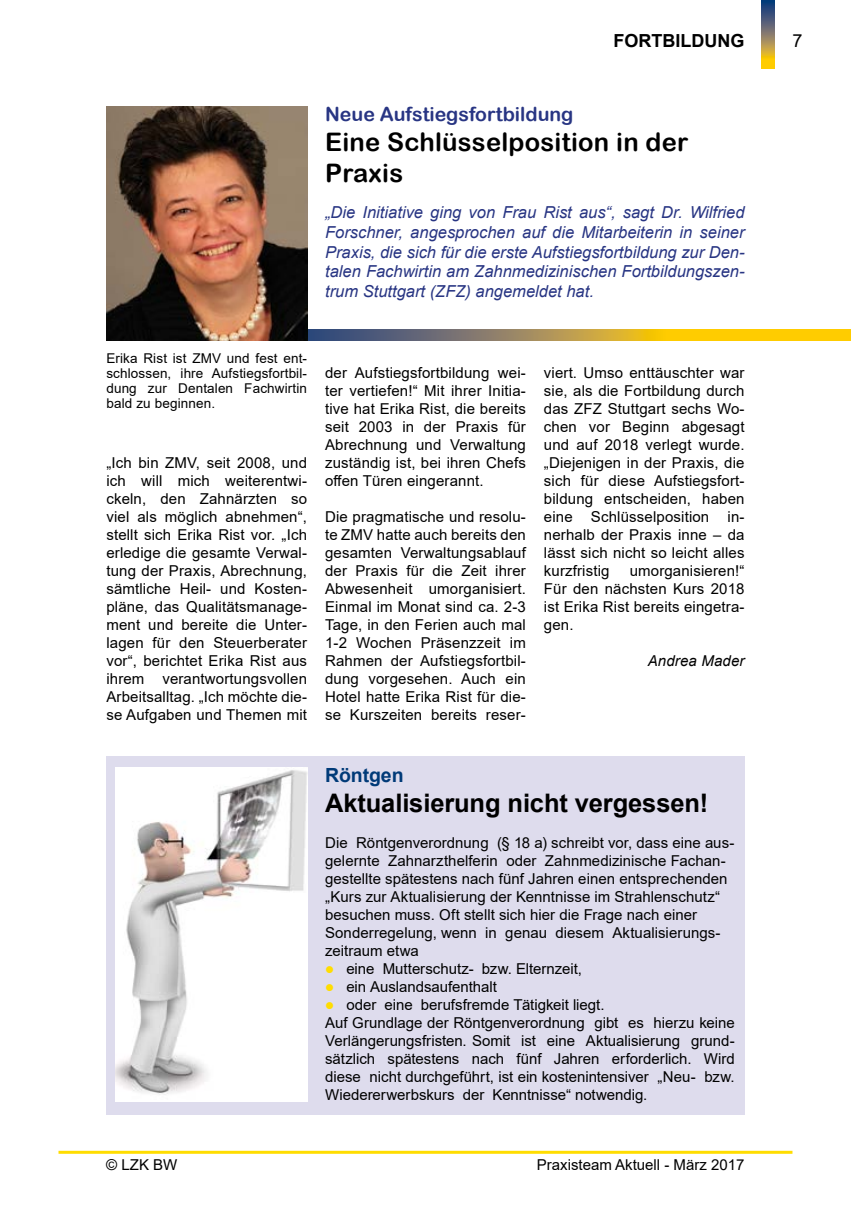
<style>
.page{position:relative;width:851px;height:1221px;background:#fff}
.page>*{position:absolute;margin:0;border:0;box-sizing:border-box;transform-origin:0 0}
.t1{font:25.5px/30.6px "Arial Rounded MT Bold";letter-spacing:.01em;color:#000}
.t2{font:700 25.5px "Arial";letter-spacing:-.005em;color:#000}
.t3{font:19.5px "Arial Rounded MT Bold";color:#283583}
.t4{font:700 19.5px "Arial";letter-spacing:-.005em;color:#003a78}
.t5{font:700 18px "Arial";color:#000}
.t6{font:18px "Arial";color:#000}
.t7{font:italic 16.5px/19.8px "Arial";color:#283583;text-align:justify}
.t8{font:15px/18px "Arial";color:#000;text-align:justify}
.t9{font:italic 15px "Arial";letter-spacing:.01em;color:#000}
.t10{font:13.5px/15px "Arial";letter-spacing:.01em;color:#000;text-align:justify}
.s1{color:#fd0}
</style>
<div class="page">
<hr style="left:58px;top:1150px;width:734px;height:3px;background:#fd0">
<svg style="left:761px;top:0;width:13px;height:69px"></svg>
<div style="left:106px;top:756px;width:638px;height:358px;background:#dedced"></div>
<img style="left:116px;top:767px;width:191px;height:334px">
<svg style="left:307px;top:329px;width:543px;height:11px;background:#b49a3d"></svg>
<img style="left:106px;top:106px;width:201px;height:234px">
<p class="t5" style="left:613px;top:28px;width:132px">FORTBILDUNG</p>
<h2 class="t3" style="left:325px;top:102px;width:250px">Neue Aufstiegsfortbildung</h2>
<h1 class="t1" style="left:325px;top:126px;width:365px">Eine Schlüsselposition in der<br>Praxis</h1>
<p class="t7" style="left:325px;top:202px;width:421px">„Die Initiative ging von Frau Rist aus“, sagt Dr. Wilfried Forschner, angesprochen auf die Mitarbeiterin in seiner Praxis, die sich für die erste Aufstiegsfortbildung zur Den&shy;talen Fachwirtin am Zahnmedizinischen Fortbildungszen&shy;trum Stuttgart (ZFZ) angemeldet hat.</p>
<p class="t10" style="left:106px;top:350px;width:202px">Erika Rist ist ZMV und fest ent&shy;schlossen, ihre Aufstiegsfortbil&shy;dung zur Dentalen Fachwirtin bald zu beginnen.</p>
<p class="t8" style="left:106px;top:454px;width:202px">„Ich bin ZMV, seit 2008, und ich will mich weiterentwi&shy;ckeln, den Zahnärzten so viel als möglich abnehmen“, stellt sich Erika Rist vor. „Ich erledige die gesamte Verwal&shy;tung der Praxis, Abrechnung, sämtliche Heil- und Kosten&shy;pläne, das Qualitätsmanage&shy;ment und bereite die Unter&shy;lagen für den Steuerberater vor“, berichtet Erika Rist aus ihrem verantwortungsvollen Arbeitsalltag. „Ich möchte die&shy;se Aufgaben und Themen mit</p>
<p class="t8" style="left:325px;top:364px;width:202px">der Aufstiegsfortbildung wei&shy;ter vertiefen!“ Mit ihrer Initia&shy;tive hat Erika Rist, die bereits seit 2003 in der Praxis für Abrechnung und Verwaltung zuständig ist, bei ihren Chefs offen Türen eingerannt.</p>
<p class="t8" style="left:325px;top:508px;width:202px">Die pragmatische und resolu&shy;te ZMV hatte auch bereits den gesamten Verwaltungsablauf der Praxis für die Zeit ihrer Abwesenheit umorganisiert.<br>Einmal im Monat sind ca. 2-3<br>Tage, in den Ferien auch mal 1-2 Wochen Präsenzzeit im Rahmen der Aufstiegsfortbil&shy;dung vorgesehen. Auch ein Hotel hatte Erika Rist für die&shy;se Kurszeiten bereits reser-</p>
<p class="t8" style="left:544px;top:364px;width:202px">viert. Umso enttäuschter war sie, als die Fortbildung durch das ZFZ Stuttgart sechs Wo&shy;chen vor Beginn abgesagt und auf 2018 verlegt wurde. „Diejenigen in der Praxis, die sich für diese Aufstiegsfort&shy;bildung entscheiden, haben eine Schlüsselposition in&shy;nerhalb der Praxis inne – da lässt sich nicht so leicht alles kurzfristig</p>
<p class="t8" style="left:544px;top:562px;width:202px;text-indent:86px">umorganisieren!“ Für den nächsten Kurs 2018 ist Erika Rist bereits eingetra&shy;gen.</p>
<p class="t9" style="left:647px;top:651px;width:98px">Andrea Mader</p>
<h2 class="t4" style="left:325px;top:761px;width:80px">Röntgen</h2>
<h1 class="t2" style="left:325px;top:785px;width:385px">Aktualisierung nicht vergessen!</h1>
<p class="t8" style="left:325px;top:833px;width:411px;text-align:left">Die Röntgenverordnung (§ 18 a) schreibt vor, dass eine aus&shy;gelernte Zahnarzthelferin oder Zahnmedizinische Fachan&shy;gestellte spätestens nach fünf Jahren einen entsprechenden „Kurs zur Aktualisierung der Kenntnisse im Strahlenschutz“ besuchen muss. Oft stellt sich hier die Frage nach einer Sonderregelung, wenn in genau diesem Aktualisierungs&shy;zeitraum etwa</p>
<p class="t8" style="left:325px;top:959px;width:258px"><span class="s1">●</span> eine Mutterschutz- bzw. Elternzeit,</p>
<p class="t8" style="left:325px;top:977px;width:173px"><span class="s1">●</span> ein Auslandsaufenthalt</p>
<p class="t8" style="left:325px;top:995px;width:411px;text-align:left"><span class="s1">●</span> oder eine berufsfremde Tätigkeit liegt.<br>Auf Grundlage der Röntgenverordnung gibt es hierzu keine Verlängerungsfristen. Somit ist eine Aktualisierung grund&shy;sätzlich spätestens nach fünf Jahren erforderlich. Wird diese nicht durchgeführt, ist ein kostenintensiver „Neu- bzw.<br>Wiedererwerbskurs der Kenntnisse“ notwendig.</p>
<p class="t8" style="left:106px;top:1155px;width:73px">© LZK BW</p>
<p class="t8" style="left:536px;top:1155px;width:209px">Praxisteam Aktuell - März 2017</p>
<p class="t6" style="left:792px;top:28px;width:12px">7</p>
</div>
